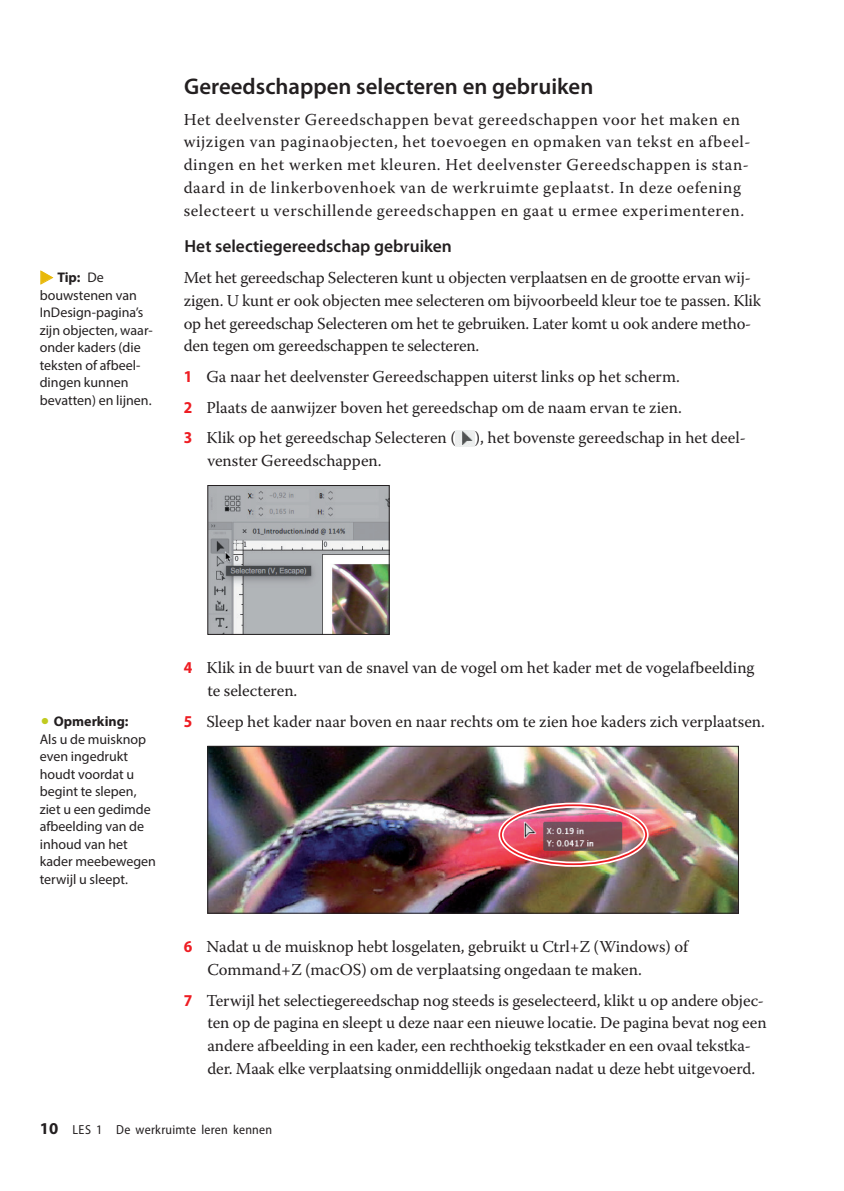
<style>
.page{position:relative;width:844px;height:1191px;background:#fff}
.page>*{position:absolute;margin:0;border:0;box-sizing:border-box;transform-origin:0 0}
.t1{font:600 22.75px "Myriad Pro";color:#231f20}
.t2{font:600 17.5px "Myriad Pro";color:#231f20}
.t3{font:16.62px/22.8px "Warnock Pro";color:#231f20}
.t4{font:16.62px/22.8px "Warnock Pro";letter-spacing:.035em;color:#231f20}
.t5{font:14px/17.5px "Myriad Pro";color:#231f20}
.t6{font:semi-condensed 13.12px "Myriad Pro";letter-spacing:.02em;color:#231f20}
.s1{color:#e8b809}
.s2{font-weight:700}
.s3{font-family:"Myriad Pro";font-weight:700;font-stretch:semi-condensed;color:#ee1d23}
.s4{color:#c1cb1f}
.s5{font-weight:700;font-stretch:normal;font-size:16.62px}
</style>
<div class="page">
<img style="left:456px;top:430px;width:18px;height:16px">
<img style="left:209px;top:487px;width:178px;height:146px">
<div style="left:207px;top:485px;width:182px;height:150px;border:1px solid #231f20"></div>
<img style="left:209px;top:748px;width:527px;height:163px">
<div style="left:207px;top:746px;width:531px;height:167px;border:1px solid #231f20"></div>
<div style="left:498px;top:802px;width:150px;height:65px;border:5px solid #ee1d23;border-radius:50%"></div>
<div style="left:498px;top:802px;width:150px;height:65px;border:2px solid #fff;border-radius:50%"></div>
<div style="left:502px;top:806px;width:143px;height:57px;border:2px solid #fff;border-radius:50%"></div>
<svg style="left:40px;top:270px;width:13px;height:15px"></svg>
<p class="t5" style="left:40px;top:269px;width:115px"><span class="s1">▶</span> <span class="s2">Tip:</span> De bouwstenen van<br>InDesign-pagina’s zijn objecten, waar&shy;onder kaders (die teksten of afbeel&shy;dingen kunnen bevatten) en lijnen.</p>
<h1 class="t1" style="left:184px;top:74px;width:410px">Gereedschappen selecteren en gebruiken</h1>
<p class="t4" style="left:184px;top:107px;width:568px">Het deelvenster Gereedschappen bevat gereedschappen voor het maken en wijzigen van paginaobjecten, het toevoegen en opmaken van tekst en afbeel&shy;dingen en het werken met kleuren. Het deelvenster Gereedschappen is stan&shy;daard in de linkerbovenhoek van de werkruimte geplaatst. In deze oefening selecteert u verschillende gereedschappen en gaat u ermee experimenteren.</p>
<p class="t2" style="left:184px;top:237px;width:269px">Het selectiegereedschap gebruiken</p>
<p class="t3" style="left:184px;top:266px;width:579px">Met het gereedschap Selecteren kunt u objecten verplaatsen en de grootte ervan wij&shy;zigen. U kunt er ook objecten mee selecteren om bijvoorbeeld kleur toe te passen. Klik op het gereedschap Selecteren om het te gebruiken. Later komt u ook andere metho&shy;den tegen om gereedschappen te selecteren.</p>
<p class="t3" style="left:184px;top:361px;width:563px;line-height:30.6px"><span class="s3">1</span> Ga naar het deelvenster Gereedschappen uiterst links op het scherm.<br><span class="s3">2</span> Plaats de aanwijzer boven het gereedschap om de naam ervan te zien.<br><span class="s3">3</span> Klik op het gereedschap Selecteren ( ), het bovenste gereedschap in het deel-</p>
<p class="t3" style="left:207px;top:449px;width:176px">venster Gereedschappen.</p>
<p class="t5" style="left:40px;top:712px;width:118px"><span class="s4">•</span> <span class="s2">Opmerking:<br></span>Als u de muisknop even ingedrukt houdt voordat u begint te slepen, ziet u een gedimde afbeelding van de inhoud van het kader meebewegen terwijl u sleept.</p>
<p class="t3" style="left:207px;top:656px;width:548px;text-indent:-24px"><span class="s3">4</span> Klik in de buurt van de snavel van de vogel om het kader met de vogelafbeelding te selecteren.</p>
<p class="t3" style="left:184px;top:709px;width:582px"><span class="s3">5</span> Sleep het kader naar boven en naar rechts om te zien hoe kaders zich verplaatsen.</p>
<p class="t3" style="left:207px;top:935px;width:482px;text-indent:-24px"><span class="s3">6</span> Nadat u de muisknop hebt losgelaten, gebruikt u Ctrl+Z (Windows) of<br>Command+Z (macOS) om de verplaatsing ongedaan te maken.</p>
<p class="t3" style="left:207px;top:988px;width:560px;text-indent:-24px"><span class="s3">7</span> Terwijl het selectiegereedschap nog steeds is geselecteerd, klikt u op andere objec&shy;ten op de pagina en sleept u deze naar een nieuwe locatie. De pagina bevat nog een andere afbeelding in een kader, een rechthoekig tekstkader en een ovaal tekstka&shy;der. Maak elke verplaatsing onmiddellijk ongedaan nadat u deze hebt uitgevoerd.</p>
<p class="t6" style="left:40px;top:1122px;width:234px"><span class="s5">10</span> LES 1 De werkruimte leren kennen</p>
</div>
